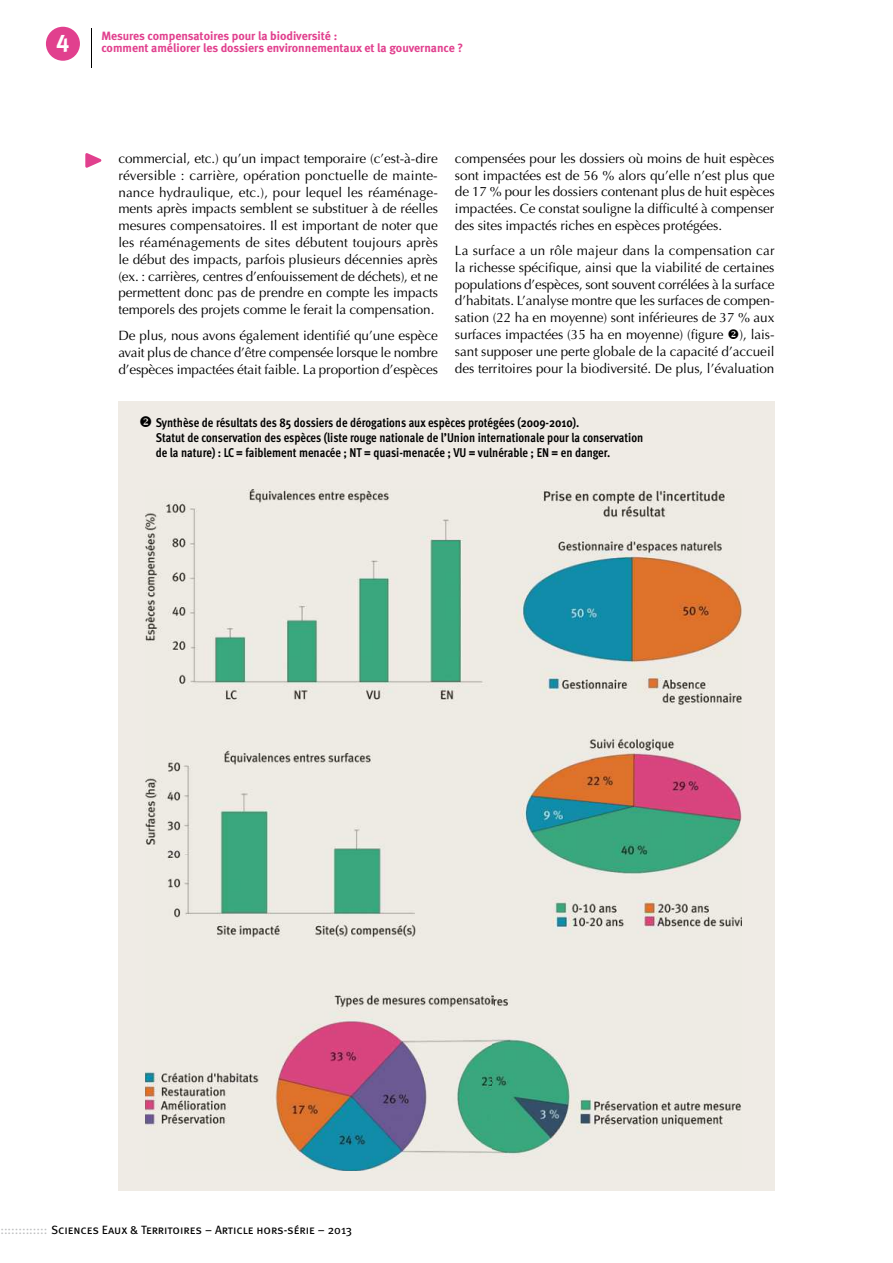
<style>
.page{position:relative;width:893px;height:1263px;background:#fff}
.page>*{position:absolute;margin:0;border:0;box-sizing:border-box;transform-origin:0 0}
.t1{font:24px "Meta Bold Caps Expert";color:#fff}
.t2{font:13.5px/16.8px "Optima";letter-spacing:-.005em;color:#000;text-align:justify}
.t3{font:700 12.75px/15px "Meta Cond OT";color:#000}
.t4{font:700 12px "Meta";color:#e1408e}
.t5{font:12px "Meta Book Caps";color:#000}
.s1{color:#bfc0c1}
</style>
<div class="page">
<div style="left:118px;top:401px;width:657px;height:790px;background:#efebe5"></div>
<svg style="left:85px;top:153px;width:16px;height:15px"></svg>
<img style="left:145px;top:489px;width:596px;height:682px">
<div style="left:46px;top:27px;width:34px;height:34px;background:#e1408e;border-radius:50%"></div>
<hr style="left:91px;top:28px;width:1px;height:40px;background:#000">
<p class="t4" style="left:101px;top:30px;width:237px">Mesures compensatoires pour la biodiversité :</p>
<h1 class="t1" style="left:56px;top:29px;width:15px">4</h1>
<p class="t4" style="left:101px;top:42px;width:363px">comment améliorer les dossiers environnementaux et la gouvernance ?</p>
<p class="t2" style="left:455px;top:151px;width:321px">compensées pour les dossiers où moins de huit espèces sont impactées est de 56 % alors qu’elle n’est plus que de 17 % pour les dossiers contenant plus de huit espèces impactées. Ce constat souligne la difficulté à compenser des sites impactés riches en espèces protégées.</p>
<p class="t2" style="left:455px;top:243px;width:321px">La surface a un rôle majeur dans la compensation car la richesse spécifique, ainsi que la viabilité de certaines populations d’espèces, sont souvent corrélées à la surface d’habitats. L’analyse montre que les surfaces de compen&shy;sation (22 ha en moyenne) sont inférieures de 37 % aux surfaces impactées (35 ha en moyenne) (figure ❖), lais&shy;sant supposer une perte globale de la capacité d’accueil des territoires pour la biodiversité. De plus, l’évaluation</p>
<p class="t3" style="left:156px;top:415px;width:489px;text-indent:-17px">❖ Synthèse de résultats des 85 dossiers de dérogations aux espèces protégées (2009-2010).<br>Statut de conservation des espèces (liste rouge nationale de l’Union internationale pour la conservation de la nature) : LC = faiblement menacée ; NT = quasi-menacée ; VU = vulnérable ; EN = en danger.</p>
<p class="t2" style="left:118px;top:151px;width:321px">commercial, etc.) qu’un impact temporaire (c’est-à-dire réversible : carrière, opération ponctuelle de mainte&shy;nance hydraulique, etc.), pour lequel les réaménage&shy;ments après impacts semblent se substituer à de réelles mesures compensatoires. Il est important de noter que les réaménagements de sites débutent toujours après le début des impacts, parfois plusieurs décennies après (ex. : carrières, centres d’enfouissement de déchets), et ne permettent donc pas de prendre en compte les impacts temporels des projets comme le ferait la compensation.</p>
<p class="t2" style="left:118px;top:328px;width:321px">De plus, nous avons également identifié qu’une espèce avait plus de chance d’être compensée lorsque le nombre d’espèces impactées était faible. La proportion d’espèces</p>
<p class="t5" style="left:0;top:1225px;width:353px"><span class="s1">:::::::::::::</span> Sciences Eaux &amp; Territoires – Article hors-série – 2013</p>
</div>
